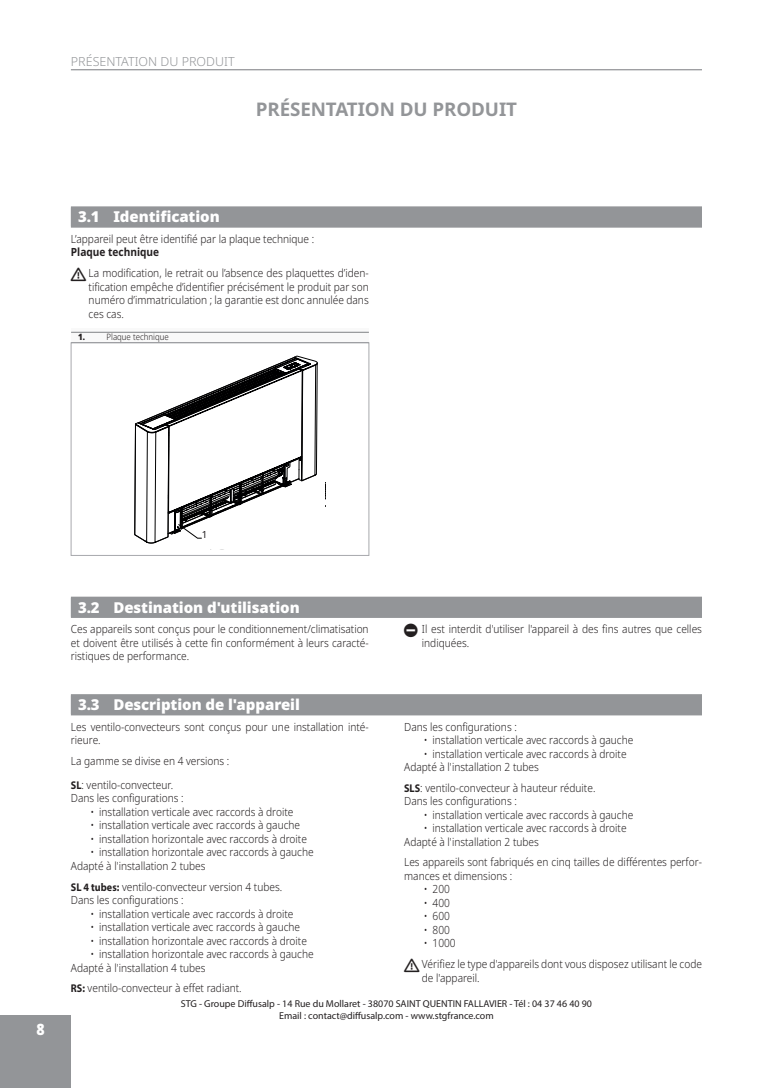
<style>
.page{position:relative;width:780px;height:1088px;background:#fff}
.page>*{position:absolute;margin:0;border:0;box-sizing:border-box;transform-origin:0 0}
.t1{font:700 18.75px "Noto Sans";letter-spacing:-.005em;color:#939598}
.t2{font:900 15.62px "Noto Sans";color:#fff;scale:.9 1}
.t3{font:900 15px "Noto Sans";letter-spacing:-.005em;color:#fff}
.t4{font:300 12.5px "Noto Sans";color:#939598}
.t5{font:300 11.25px/13.5px "Noto Sans";color:#231f20;scale:.9 1}
.t6{font:700 11.25px "Noto Sans";color:#231f20;scale:.9 1}
.t7{font:10px/12px "Myriad Pro";color:#231f20;text-align:center}
.t8{font:9.88px "Noto Sans";color:#231f20}
.t9{font:300 8.75px "Noto Sans";color:#231f20;scale:.9 1}
.t10{font:900 8.75px "Noto Sans";color:#231f20;scale:.9 1}
.s1{font-family:"Myriad Pro";font-weight:700}
</style>
<div class="page">
<div style="left:0;top:1015px;width:71px;height:73px;background:#939598"></div>
<hr style="left:71px;top:69px;width:631px;height:1px;background:#939598">
<div style="left:71px;top:208px;width:631px;height:20px;background:#939598"></div>
<div style="left:71px;top:206px;width:631px;height:20px;background:#939598"></div>
<div style="left:71px;top:328px;width:298px;height:15px;background:#f9f9f9"></div>
<hr style="left:71px;top:332px;width:298px;height:1px;background:#808285">
<hr style="left:71px;top:342px;width:298px;height:1px;background:#808285">
<svg style="left:134px;top:331px;width:191px;height:266px"></svg>
<div style="left:71px;top:343px;width:298px;height:213px;border:1px solid #a8a9ad"></div>
<div style="left:71px;top:598px;width:631px;height:20px;background:#939598"></div>
<div style="left:71px;top:597px;width:631px;height:20px;background:#939598"></div>
<div style="left:71px;top:695px;width:631px;height:20px;background:#939598"></div>
<div style="left:71px;top:694px;width:631px;height:20px;background:#939598"></div>
<p class="t4" style="left:71px;top:52px;width:30px">Présentat</p>
<p class="t4" style="left:135px;top:52px;width:13px">ionduprodu</p>
<p class="t4" style="left:224px;top:52px;width:10px">it</p>
<h1 class="t1" style="left:256px;top:96px;width:263px">PRÉSENTATION DU PRODUIT</h1>
<h3 class="t3" style="left:78px;top:205px;width:143px">3.1 Identification</h3>
<p class="t5" style="left:71px;top:232px;width:272px">L’appareil peut être identifié par la plaque technique :</p>
<p class="t6" style="left:71px;top:244px;width:100px">Plaque technique</p>
<p class="t5" style="left:89px;top:266px;width:313px;text-align:justify">La modification, le retrait ou l’absence des plaquettes d’iden&shy;tification empêche d’identifier précisément le produit par son numéro d’immatriculation ; la garantie est donc annulée dans ces cas.</p>
<p class="t10" style="left:78px;top:330px;width:8px">1.</p>
<p class="t9" style="left:106px;top:330px;width:71px">Plaque technique</p>
<h2 class="t2" style="left:37px;top:1017px;width:11px">8</h2>
<p class="t8" style="left:202px;top:527px;width:7px">1</p>
<h3 class="t3" style="left:78px;top:596px;width:223px">3.2 Destination d'utilisation</h3>
<p class="t5" style="left:71px;top:623px;width:332px;text-align:justify">Ces appareils sont conçus pour le conditionnement/climatisation et doivent être utilisés à cette fin conformément à leurs caracté&shy;ristiques de performance.</p>
<p class="t5" style="left:422px;top:623px;width:313px">Il est interdit d'utiliser l'appareil à des fins autres que celles indiquées.</p>
<h3 class="t3" style="left:78px;top:693px;width:223px">3.3 Description de l'appareil</h3>
<p class="t5" style="left:71px;top:720px;width:332px">Les ventilo-convecteurs sont conçus pour une installation inté&shy;rieure.</p>
<p class="t5" style="left:71px;top:749px;width:178px;line-height:24.1px">La gamme se divise en 4 versions :<br><span class="s1">SL</span>: ventilo-convecteur.</p>
<p class="t5" style="left:71px;top:792px;width:127px">Dans les configurations :</p>
<p class="t5" style="left:90px;top:805px;width:227px">• installation verticale avec raccords à droite</p>
<p class="t5" style="left:90px;top:819px;width:234px">• installation verticale avec raccords à gauche</p>
<p class="t5" style="left:90px;top:832px;width:242px">• installation horizontale avec raccords à droite</p>
<p class="t5" style="left:71px;top:846px;width:271px;text-indent:19px">• installation horizontale avec raccords à gauche<br>Adapté à l'installation 2 tubes</p>
<p class="t5" style="left:71px;top:880px;width:236px"><span class="s1">SL 4 tubes:</span> ventilo-convecteur version 4 tubes.<br>Dans les configurations :</p>
<p class="t5" style="left:90px;top:907px;width:227px">• installation verticale avec raccords à droite</p>
<p class="t5" style="left:90px;top:920px;width:234px">• installation verticale avec raccords à gauche</p>
<p class="t5" style="left:90px;top:934px;width:242px">• installation horizontale avec raccords à droite</p>
<p class="t5" style="left:71px;top:947px;width:271px;text-indent:19px">• installation horizontale avec raccords à gauche<br>Adapté à l'installation 4 tubes</p>
<p class="t5" style="left:71px;top:981px;width:191px"><span class="s1">RS:</span> ventilo-convecteur à effet radiant.</p>
<p class="t5" style="left:404px;top:720px;width:127px">Dans les configurations :</p>
<p class="t5" style="left:423px;top:734px;width:234px">• installation verticale avec raccords à gauche</p>
<p class="t5" style="left:404px;top:747px;width:249px;text-indent:19px">• installation verticale avec raccords à droite<br>Adapté à l'installation 2 tubes</p>
<p class="t5" style="left:404px;top:781px;width:214px"><span class="s1">SLS</span>: ventilo-convecteur à hauteur réduite.<br>Dans les configurations :</p>
<p class="t5" style="left:423px;top:808px;width:234px">• installation verticale avec raccords à gauche</p>
<p class="t5" style="left:404px;top:822px;width:249px;text-indent:19px">• installation verticale avec raccords à droite<br>Adapté à l'installation 2 tubes</p>
<p class="t5" style="left:404px;top:856px;width:332px">Les appareils sont fabriqués en cinq tailles de différentes perfor&shy;mances et dimensions :</p>
<p class="t5" style="left:423px;top:883px;width:31px">• 200</p>
<p class="t5" style="left:423px;top:896px;width:31px">• 400</p>
<p class="t5" style="left:423px;top:910px;width:31px">• 600</p>
<p class="t5" style="left:423px;top:923px;width:31px">• 800</p>
<p class="t5" style="left:422px;top:933px;width:313px;line-height:20.6px">• 1000<br>Vérifiez le type d'appareils dont vous disposez utilisant le code</p>
<p class="t5" style="left:422px;top:971px;width:66px">de l'appareil.</p>
<p class="t7" style="left:181px;top:997px;width:412px">STG - Groupe Diffusalp - 14 Rue du Mollaret - 38070 SAINT QUENTIN FALLAVIER - Tél : 04 37 46 40 90<br>Email : contact@diffusalp.com - www.stgfrance.com</p>
</div>
